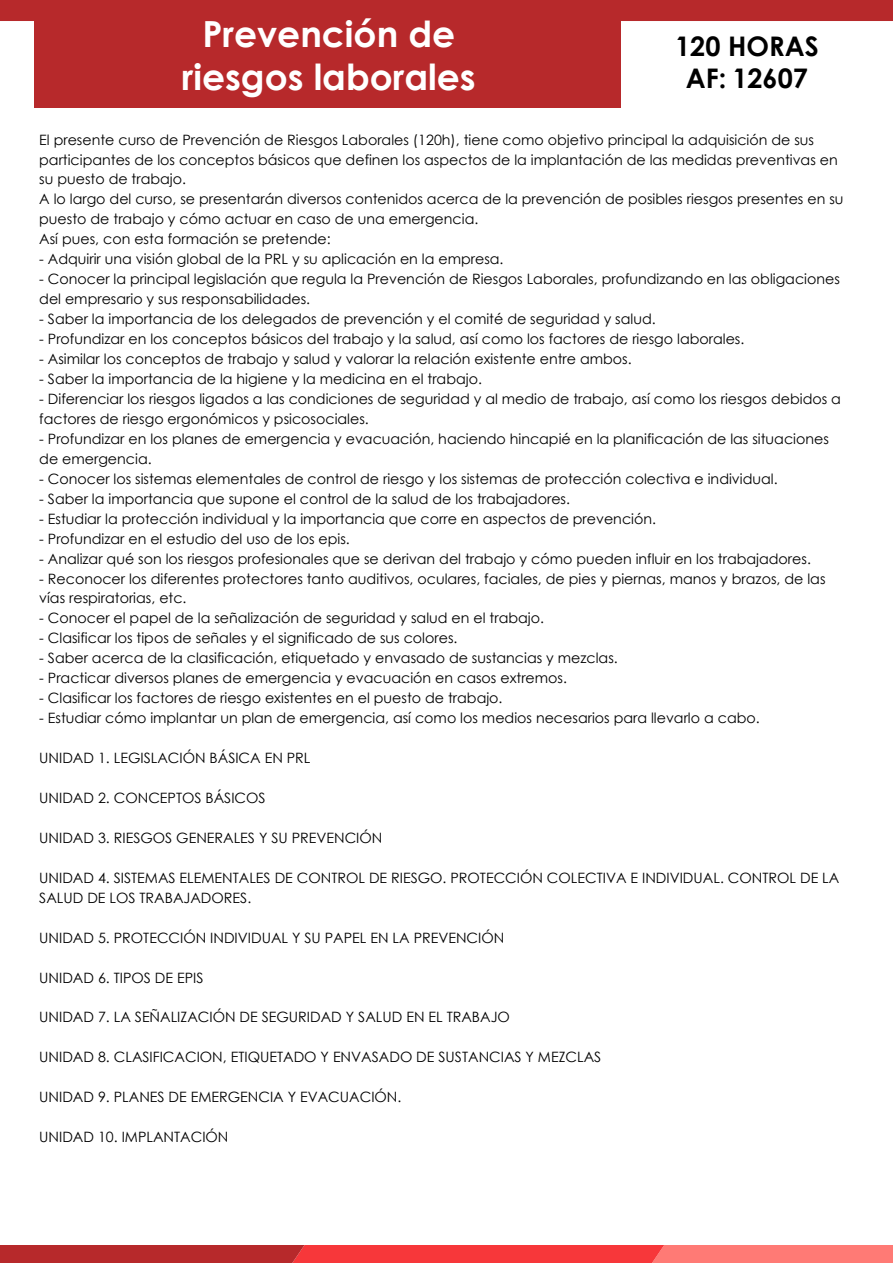
<style>
.page{position:relative;width:893px;height:1263px;background:#fff}
.page>*{position:absolute;margin:0;border:0;box-sizing:border-box;transform-origin:0 0}
.t1{font:700 36px/43.2px "Century Gothic";color:#fff;text-align:center}
.t2{font:700 27px/32.4px "Century Gothic";color:#000;text-align:center}
.t3{font:14.25px/20px "Century Gothic";color:#000}
</style>
<div class="page">
<div style="left:0;top:0;width:893px;height:21px;background:#b7292b"></div>
<div style="left:34px;top:0;width:586px;height:107px;background:#b7292b"></div>
<svg style="left:0;top:1245px;width:893px;height:18px;background:#e34444"></svg>
<h1 class="t1" style="left:182px;top:10px;width:295px">Prevención de riesgos laborales</h1>
<h2 class="t2" style="left:675px;top:29px;width:145px">120 HORAS<br>AF: 12607</h2>
<p class="t3" style="left:39px;top:129px;width:806px">El presente curso de Prevención de Riesgos Laborales (120h), tiene como objetivo principal la adquisición de sus participantes de los conceptos básicos que definen los aspectos de la implantación de las medidas preventivas en su puesto de trabajo.<br>A lo largo del curso, se presentarán diversos contenidos acerca de la prevención de posibles riesgos presentes en su puesto de trabajo y cómo actuar en caso de una emergencia.<br>Así pues, con esta formación se pretende:</p>
<p class="t3" style="left:39px;top:249px;width:466px">- Adquirir una visión global de la PRL y su aplicación en la empresa.</p>
<p class="t3" style="left:39px;top:269px;width:802px">- Conocer la principal legislación que regula la Prevención de Riesgos Laborales, profundizando en las obligaciones del empresario y sus responsabilidades.</p>
<p class="t3" style="left:39px;top:309px;width:618px">- Saber la importancia de los delegados de prevención y el comité de seguridad y salud.</p>
<p class="t3" style="left:39px;top:329px;width:707px">- Profundizar en los conceptos básicos del trabajo y la salud, así como los factores de riesgo laborales.</p>
<p class="t3" style="left:39px;top:349px;width:594px">- Asimilar los conceptos de trabajo y salud y valorar la relación existente entre ambos.</p>
<p class="t3" style="left:39px;top:369px;width:444px">- Saber la importancia de la higiene y la medicina en el trabajo.</p>
<p class="t3" style="left:39px;top:389px;width:803px">- Diferenciar los riesgos ligados a las condiciones de seguridad y al medio de trabajo, así como los riesgos debidos a factores de riesgo ergonómicos y psicosociales.</p>
<p class="t3" style="left:39px;top:428px;width:791px">- Profundizar en los planes de emergencia y evacuación, haciendo hincapié en la planificación de las situaciones de emergencia.</p>
<p class="t3" style="left:39px;top:468px;width:740px">- Conocer los sistemas elementales de control de riesgo y los sistemas de protección colectiva e individual.</p>
<p class="t3" style="left:39px;top:488px;width:532px">- Saber la importancia que supone el control de la salud de los trabajadores.</p>
<p class="t3" style="left:39px;top:508px;width:618px">- Estudiar la protección individual y la importancia que corre en aspectos de prevención.</p>
<p class="t3" style="left:39px;top:528px;width:312px">- Profundizar en el estudio del uso de los epis.</p>
<p class="t3" style="left:39px;top:548px;width:773px">- Analizar qué son los riesgos profesionales que se derivan del trabajo y cómo pueden influir en los trabajadores.</p>
<p class="t3" style="left:39px;top:568px;width:788px">- Reconocer los diferentes protectores tanto auditivos, oculares, faciales, de pies y piernas, manos y brazos, de las vías respiratorias, etc.</p>
<p class="t3" style="left:39px;top:608px;width:506px">- Conocer el papel de la señalización de seguridad y salud en el trabajo.</p>
<p class="t3" style="left:39px;top:628px;width:420px">- Clasificar los tipos de señales y el significado de sus colores.</p>
<p class="t3" style="left:39px;top:648px;width:580px">- Saber acerca de la clasificación, etiquetado y envasado de sustancias y mezclas.</p>
<p class="t3" style="left:39px;top:668px;width:529px">- Practicar diversos planes de emergencia y evacuación en casos extremos.</p>
<p class="t3" style="left:39px;top:688px;width:465px">- Clasificar los factores de riesgo existentes en el puesto de trabajo.</p>
<p class="t3" style="left:39px;top:708px;width:722px">- Estudiar cómo implantar un plan de emergencia, así como los medios necesarios para llevarlo a cabo.</p>
<p class="t3" style="left:39px;top:748px;width:273px">UNIDAD 1. LEGISLACIÓN BÁSICA EN PRL</p>
<p class="t3" style="left:39px;top:788px;width:228px">UNIDAD 2. CONCEPTOS BÁSICOS</p>
<p class="t3" style="left:39px;top:827px;width:345px">UNIDAD 3. RIESGOS GENERALES Y SU PREVENCIÓN</p>
<p class="t3" style="left:39px;top:867px;width:802px">UNIDAD 4. SISTEMAS ELEMENTALES DE CONTROL DE RIESGO. PROTECCIÓN COLECTIVA E INDIVIDUAL. CONTROL DE LA<br>SALUD DE LOS TRABAJADORES.</p>
<p class="t3" style="left:39px;top:927px;width:467px">UNIDAD 5. PROTECCIÓN INDIVIDUAL Y SU PAPEL EN LA PREVENCIÓN</p>
<p class="t3" style="left:39px;top:967px;width:166px">UNIDAD 6. TIPOS DE EPIS</p>
<p class="t3" style="left:39px;top:1007px;width:472px">UNIDAD 7. LA SEÑALIZACIÓN DE SEGURIDAD Y SALUD EN EL TRABAJO</p>
<p class="t3" style="left:39px;top:1047px;width:564px">UNIDAD 8. CLASIFICACION, ETIQUETADO Y ENVASADO DE SUSTANCIAS Y MEZCLAS</p>
<p class="t3" style="left:39px;top:1087px;width:364px">UNIDAD 9. PLANES DE EMERGENCIA Y EVACUACIÓN.</p>
<p class="t3" style="left:39px;top:1127px;width:191px">UNIDAD 10. IMPLANTACIÓN</p>
</div>
